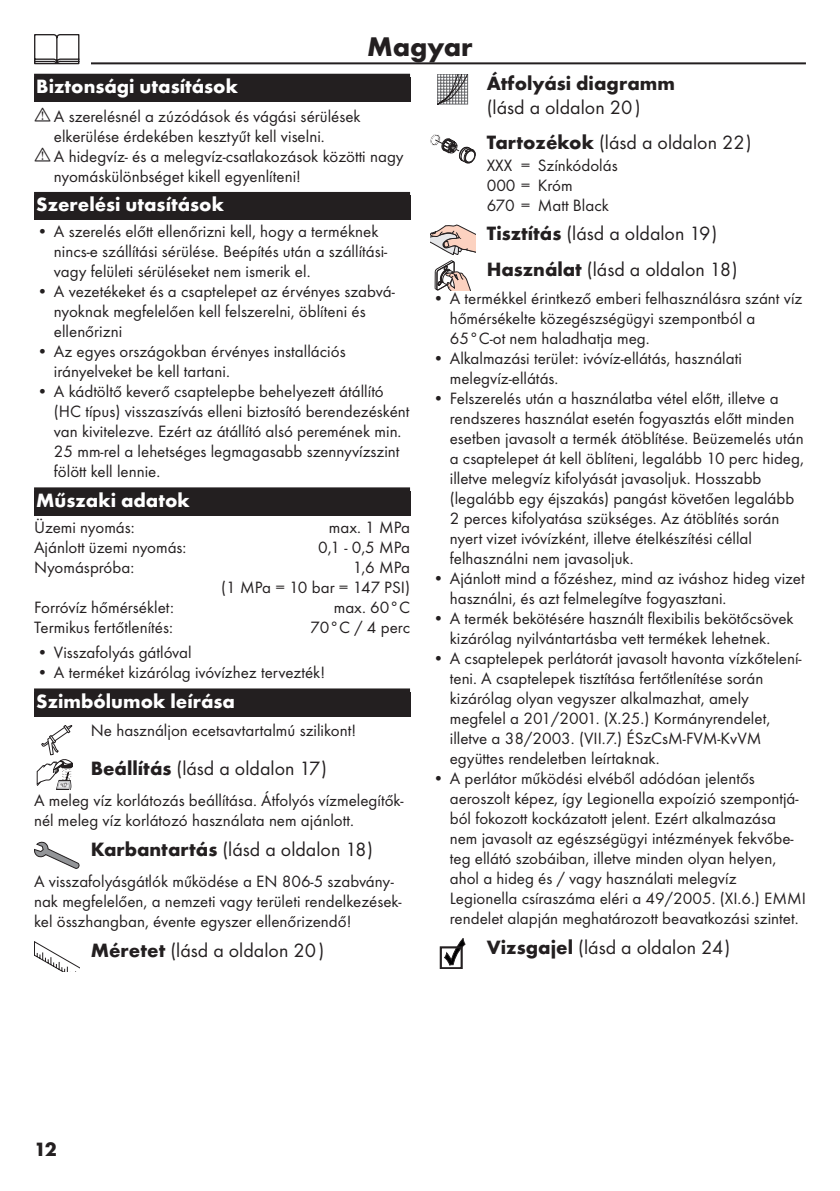
<style>
.page{position:relative;width:840px;height:1191px;background:#fff}
.page>*{position:absolute;margin:0;border:0;box-sizing:border-box;transform-origin:0 0}
.Montage_mit_Symbol_SL{font:700 28px "Futura TOT";color:#231f20}
.Montage_mit_Symbol_SL-2{font:20px/35.4px "Futura TOT Boo";color:#231f20}
.Montage_mit_Symbol_SL-3{font:700 20px "Futura TOT";color:#fff}
.Montage_mit_Symbol_SL-4{font:700 20px/24px "Futura TOT";color:#231f20}
.Montage_mit_Symbol_SL-5{font:17px/20px "Futura TOT Boo";color:#231f20}
.s1{font-family:"Futura TOT";font-weight:700}
.s2{font-family:"Futura TOT Boo";font-weight:400}
</style>
<div class="page">
<hr style="left:34px;top:62px;width:771px;height:2px;background:#231f20">
<div style="left:23px;top:34px;width:68px;height:34px;background:#fff"></div>
<svg style="left:34px;top:34px;width:45px;height:30px"></svg>
<div style="left:34px;top:74px;width:376px;height:28px;background:#231f20"></div>
<div style="left:34px;top:192px;width:376px;height:28px;background:#231f20"></div>
<div style="left:34px;top:487px;width:376px;height:28px;background:#231f20"></div>
<div style="left:34px;top:688px;width:376px;height:28px;background:#231f20"></div>
<svg style="left:36px;top:725px;width:37px;height:65px"></svg>
<svg style="left:34px;top:841px;width:45px;height:28px"></svg>
<svg style="left:34px;top:941px;width:45px;height:30px"></svg>
<svg style="left:437px;top:74px;width:31px;height:30px"></svg>
<svg style="left:430px;top:134px;width:45px;height:29px"></svg>
<svg style="left:430px;top:225px;width:45px;height:65px"></svg>
<svg style="left:440px;top:938px;width:25px;height:30px"></svg>
<p class="Montage_mit_Symbol_SL" style="left:367px;top:29px;width:107px">Magyar</p>
<p class="Montage_mit_Symbol_SL-3" style="left:36px;top:74px;width:203px">Biztonsági utasítások</p>
<p class="Montage_mit_Symbol_SL-5" style="left:54px;top:106px;width:351px">A szerelésnél a zúzódások és vágási sérülések elkerülése érdekében kesztyűt kell viselni.<br>A hidegvíz- és a melegvíz-csatlakozások közötti nagy nyomáskülönbséget kikell egyenlíteni!</p>
<p class="Montage_mit_Symbol_SL-3" style="left:36px;top:192px;width:189px">Szerelési utasítások</p>
<p class="Montage_mit_Symbol_SL-5" style="left:54px;top:221px;width:335px;text-indent:-17px">• A szerelés előtt ellenőrizni kell, hogy a terméknek nincs-e szállítási sérülése. Beépítés után a szállítási&shy;vagy felületi sérüléseket nem ismerik el.</p>
<p class="Montage_mit_Symbol_SL-5" style="left:54px;top:281px;width:342px;text-indent:-17px">• A vezetékeket és a csaptelepet az érvényes szabvá&shy;nyoknak megfelelően kell felszerelni, öblíteni és ellenőrizni</p>
<p class="Montage_mit_Symbol_SL-5" style="left:54px;top:341px;width:293px;text-indent:-17px">• Az egyes országokban érvényes installációs irányelveket be kell tartani.</p>
<p class="Montage_mit_Symbol_SL-5" style="left:54px;top:381px;width:357px;text-indent:-17px">• A kádtöltő keverő csaptelepbe behelyezett átállító (HC típus) visszaszívás elleni biztosító berendezésként van kivitelezve. Ezért az átállító alsó peremének min.<br>25 mm-rel a lehetséges legmagasabb szennyvízszint fölött kell lennie.</p>
<p class="Montage_mit_Symbol_SL-3" style="left:36px;top:488px;width:155px">Műszaki adatok</p>
<p class="Montage_mit_Symbol_SL-5" style="left:34px;top:517px;width:102px">Üzemi nyomás:</p>
<p class="Montage_mit_Symbol_SL-5" style="left:329px;top:517px;width:83px">max. 1 MPa</p>
<p class="Montage_mit_Symbol_SL-5" style="left:34px;top:537px;width:154px">Ajánlott üzemi nyomás:</p>
<p class="Montage_mit_Symbol_SL-5" style="left:318px;top:537px;width:93px">0,1 - 0,5 MPa</p>
<p class="Montage_mit_Symbol_SL-5" style="left:34px;top:557px;width:102px">Nyomáspróba:</p>
<p class="Montage_mit_Symbol_SL-5" style="left:221px;top:557px;width:190px;text-align:right">1,6 MPa<br>(1 MPa = 10 bar = 147 PSI)</p>
<p class="Montage_mit_Symbol_SL-5" style="left:34px;top:597px;width:141px">Forróvíz hőmérséklet:</p>
<p class="Montage_mit_Symbol_SL-5" style="left:333px;top:597px;width:78px">max. 60°C</p>
<p class="Montage_mit_Symbol_SL-5" style="left:34px;top:617px;width:140px">Termikus fertőtlenítés:</p>
<p class="Montage_mit_Symbol_SL-5" style="left:310px;top:617px;width:101px">70°C / 4 perc</p>
<p class="Montage_mit_Symbol_SL-5" style="left:37px;top:642px;width:156px">• Visszafolyás gátlóval</p>
<p class="Montage_mit_Symbol_SL-5" style="left:37px;top:662px;width:290px">• A terméket kizárólag ivóvízhez tervezték!</p>
<p class="Montage_mit_Symbol_SL-3" style="left:36px;top:689px;width:200px">Szimbólumok leírása</p>
<p class="Montage_mit_Symbol_SL-5" style="left:91px;top:720px;width:266px">Ne használjon ecetsavtartalmú szilikont!</p>
<p class="Montage_mit_Symbol_SL-2" style="left:91px;top:750px;width:237px"><span class="s1">Beállítás</span> (lásd a oldalon 17)</p>
<p class="Montage_mit_Symbol_SL-5" style="left:34px;top:790px;width:371px">A meleg víz korlátozás beállítása. Átfolyós vízmelegítők&shy;nél meleg víz korlátozó használata nem ajánlott.</p>
<p class="Montage_mit_Symbol_SL-2" style="left:91px;top:831px;width:284px"><span class="s1">Karbantartás</span> (lásd a oldalon 18)</p>
<p class="Montage_mit_Symbol_SL-5" style="left:34px;top:871px;width:369px">A visszafolyásgátlók működése a EN 806-5 szabvány&shy;nak megfelelően, a nemzeti vagy területi rendelkezések&shy;kel összhangban, évente egyszer ellenőrizendő!</p>
<p class="Montage_mit_Symbol_SL-2" style="left:91px;top:932px;width:235px"><span class="s1">Méretet</span> (lásd a oldalon 20)</p>
<p class="Montage_mit_Symbol_SL-4" style="left:486px;top:70px;width:190px">Átfolyási diagramm <span class="s2">(lásd a oldalon 20)</span></p>
<p class="Montage_mit_Symbol_SL-2" style="left:486px;top:124px;width:266px"><span class="s1">Tartozékok</span> (lásd a oldalon 22)</p>
<p class="Montage_mit_Symbol_SL-5" style="left:486px;top:155px;width:132px">XXX = Színkódolás<br>000 = Króm<br>670 = Matt Black</p>
<p class="Montage_mit_Symbol_SL-2" style="left:486px;top:216px;width:252px"><span class="s1">Tisztítás</span> (lásd a oldalon 19)<br><span class="s1">Használat</span> (lásd a oldalon 18)</p>
<p class="Montage_mit_Symbol_SL-5" style="left:449px;top:288px;width:354px;text-indent:-17px">• A termékkel érintkező emberi felhasználásra szánt víz hőmérsékelte közegészségügyi szempontból a<br>65°C-ot nem haladhatja meg.</p>
<p class="Montage_mit_Symbol_SL-5" style="left:449px;top:348px;width:293px;text-indent:-17px">• Alkalmazási terület: ivóvíz-ellátás, használati melegvíz-ellátás.</p>
<p class="Montage_mit_Symbol_SL-5" style="left:449px;top:388px;width:355px;text-indent:-17px">• Felszerelés után a használatba vétel előtt, illetve a rendszeres használat esetén fogyasztás előtt minden esetben javasolt a termék átöblítése. Beüzemelés után a csaptelepet át kell öblíteni, legalább 10 perc hideg, illetve melegvíz kifolyását javasoljuk. Hosszabb (legalább egy éjszakás) pangást követően legalább 2 perces kifolyatása szükséges. Az átöblítés során nyert vizet ivóvízként, illetve ételkészítési céllal felhasználni nem javasoljuk.</p>
<p class="Montage_mit_Symbol_SL-5" style="left:449px;top:568px;width:356px;text-indent:-17px">• Ajánlott mind a főzéshez, mind az iváshoz hideg vizet használni, és azt felmelegítve fogyasztani.</p>
<p class="Montage_mit_Symbol_SL-5" style="left:432px;top:608px;width:362px;text-align:center">• A termék bekötésére használt flexibilis bekötőcsövek kizárólag nyilvántartásba vett termékek lehetnek.</p>
<p class="Montage_mit_Symbol_SL-5" style="left:449px;top:648px;width:353px;text-indent:-17px">• A csaptelepek perlátorát javasolt havonta vízkőtelení&shy;teni. A csaptelepek tisztítása fertőtlenítése során kizárólag olyan vegyszer alkalmazhat, amely megfelel a 201/2001. (X.25.) Kormányrendelet, illetve a 38/2003. (VII.7.) ÉSzCsM-FVM-KvVM együttes rendeletben leírtaknak.</p>
<p class="Montage_mit_Symbol_SL-5" style="left:449px;top:768px;width:357px;text-indent:-17px">• A perlátor működési elvéből adódóan jelentős aeroszolt képez, így Legionella expoízió szempontjá&shy;ból fokozott kockázatott jelent. Ezért alkalmazása nem javasolt az egészségügyi intézmények fekvőbe&shy;teg ellátó szobáiban, illetve minden olyan helyen, ahol a hideg és / vagy használati melegvíz Legionella csíraszáma eléri a 49/2005. (XI.6.) EMMI rendelet alapján meghatározott beavatkozási szintet.</p>
<p class="Montage_mit_Symbol_SL-2" style="left:486px;top:929px;width:245px"><span class="s1">Vizsgajel</span> (lásd a oldalon 24)</p>
<p class="Montage_mit_Symbol_SL-4" style="left:34px;top:1136px;width:24px">12</p>
</div>
